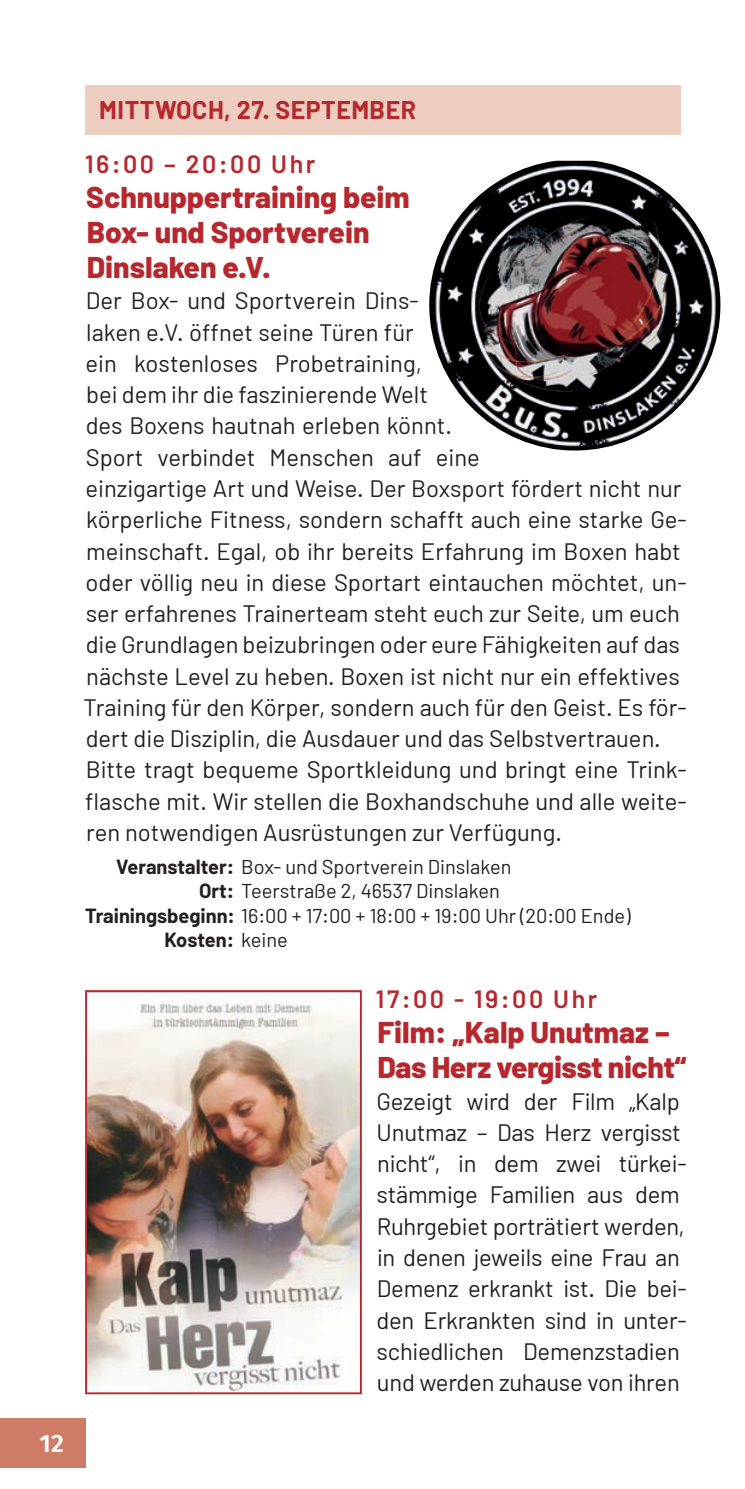
<style>
.page{position:relative;width:745px;height:1489px;background:#fff}
.page>*{position:absolute;margin:0;border:0;box-sizing:border-box;transform-origin:0 0}
.t1{font:800 30px/35px "Barlow";color:#b7282e}
.t2{font:600 25px "Barlow";letter-spacing:.1em;color:#b7282e}
.t3{font:700 25px "Barlow";letter-spacing:.02em;color:#b7282e}
.t4{font:600 25px "Fira Sans";color:#fff}
.t5{font:23.75px/31.2px "Barlow";color:#231f20}
.t6{font:20px "Barlow";color:#231f20}
.t7{font:700 20px "Barlow";color:#231f20}
.s1{font-weight:700}
.s2{font-weight:400}
</style>
<div class="page">
<div style="left:85px;top:85px;width:595px;height:50px;background:#edcdc0"></div>
<img style="left:429px;top:161px;width:291px;height:289px">
<img style="left:88px;top:993px;width:270px;height:398px">
<div style="left:85px;top:990px;width:276px;height:404px;border:2px solid #b7282e"></div>
<div style="left:0;top:1417px;width:85px;height:50px;background:#cf7c67"></div>
<p class="t4" style="left:40px;top:1422px;width:26px">12</p>
<p class="t3" style="left:99px;top:94px;width:318px">MITTWOCH, 27. SEPTEMBER</p>
<p class="t2" style="left:85px;top:148px;width:231px">16:00 – 20:00 Uhr</p>
<p class="t1" style="left:86px;top:180px;width:325px">Schnuppertraining beim<br>Box- und Sportverein<br>Dinslaken e.V.</p>
<p class="t5" style="left:83px;top:284px;width:604px">Der Box- und Sportverein Dins-<br>laken e.V. öffnet seine Türen für<br>ein kostenloses Probetraining,<br>bei dem ihr die faszinierende Welt<br>des Boxens hautnah erleben könnt.<br>Sport verbindet Menschen auf eine<br>einzigartige Art und Weise. Der Boxsport fördert nicht nur körperliche Fitness, sondern schafft auch eine starke Ge&shy;meinschaft. Egal, ob ihr bereits Erfahrung im Boxen habt oder völlig neu in diese Sportart eintauchen möchtet, un&shy;ser erfahrenes Trainerteam steht euch zur Seite, um euch die Grundlagen beizubringen oder eure Fähigkeiten auf das nächste Level zu heben. Boxen ist nicht nur ein effektives Training für den Körper, sondern auch für den Geist. Es för&shy;dert die Disziplin, die Ausdauer und das Selbstvertrauen.<br>Bitte tragt bequeme Sportkleidung und bringt eine Trink&shy;flasche mit. Wir stellen die Boxhandschuhe und alle weite&shy;ren notwendigen Ausrüstungen zur Verfügung.</p>
<p class="t6" style="left:116px;top:854px;width:396px"><span class="s1">Veranstalter:</span> Box- und Sportverein Dinslaken</p>
<p class="t6" style="left:199px;top:878px;width:302px"><span class="s1">Ort:</span> Teerstraße 2, 46537 Dinslaken</p>
<p class="t6" style="left:85px;top:903px;width:546px"><span class="s1">Trainingsbeginn:</span> 16:00 + 17:00 + 18:00 + 19:00 Uhr (20:00 Ende)</p>
<p class="t7" style="left:164px;top:927px;width:125px">Kosten: <span class="s2">keine</span></p>
<p class="t2" style="left:376px;top:983px;width:222px">17:00 - 19:00 Uhr</p>
<p class="t1" style="left:377px;top:1015px;width:310px">Film: „Kalp Unutmaz –<br>Das Herz vergisst nicht“</p>
<p class="t5" style="left:376px;top:1084px;width:311px">Gezeigt wird der Film „Kalp<br>Unutmaz – Das Herz vergisst nicht“, in dem zwei türkei&shy;stämmige Familien aus dem<br>Ruhrgebiet porträtiert werden, in denen jeweils eine Frau an<br>Demenz erkrankt ist. Die bei&shy;den Erkrankten sind in unter&shy;schiedlichen Demenzstadien und werden zuhause von ihren</p>
</div>
